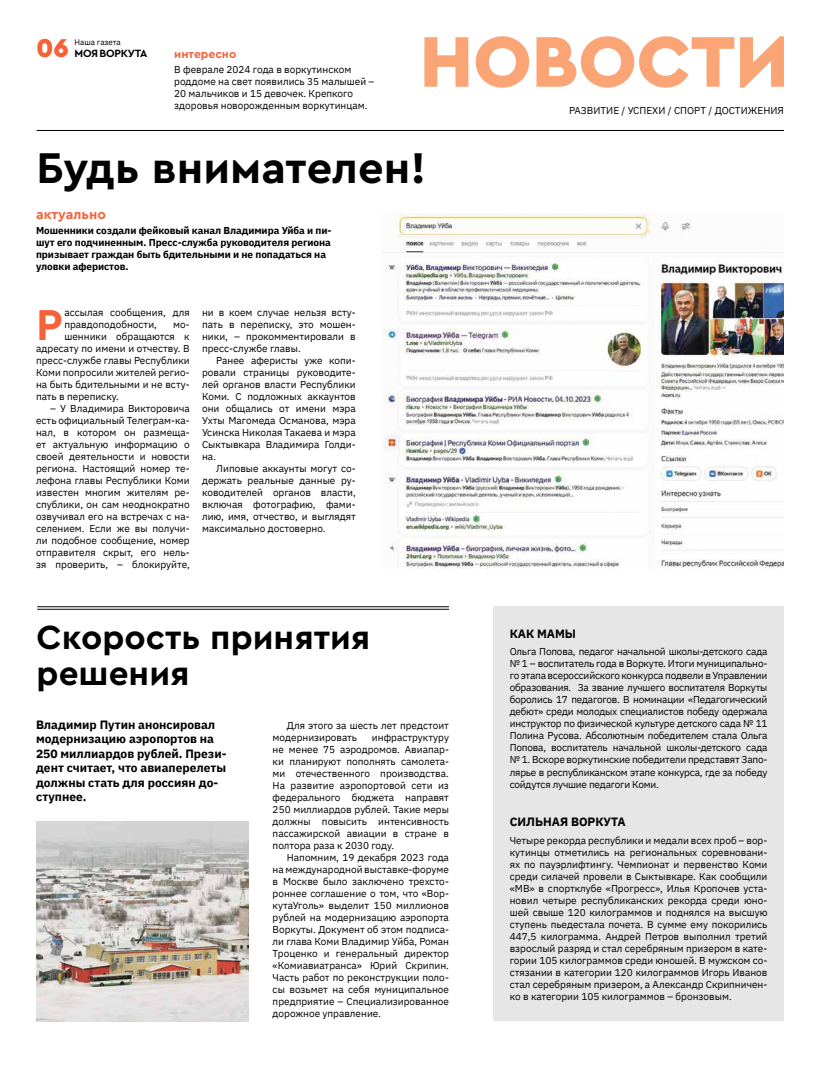
<style>
.page{position:relative;width:820px;height:1078px;background:#fff}
.page>*{position:absolute;margin:0;border:0;box-sizing:border-box;transform-origin:0 0}
.t1{font:900 75px "Cera Pro";color:#fba576}
.t2{font:700 45.2px "Cera Pro";color:#f46238}
.t3{font:700 45px "Cera Pro";color:#000}
.t4{font:700 35px/36px "Cera Pro";color:#000}
.t5{font:900 27px "Cera Pro";color:#f46238}
.t6{font:700 14px "Cera Pro";color:#f46238}
.t7{font:700 12px/14.4px "IBM Plex Sans";color:#000}
.t8{font:700 12px "Cera Pro";color:#f46238}
.t9{font:700 11px "Cera Pro";letter-spacing:-.02em;color:#000}
.t10{font:10px/12px "IBM Plex Sans";color:#000;text-align:justify}
.t11{font:700 10px/12px "IBM Plex Sans";letter-spacing:-.005em;color:#000}
.t12{font:8px "IBM Plex Sans";color:#000}
</style>
<div class="page">
<hr style="left:37px;top:130px;width:746px;height:1px;background:#000">
<img style="left:381px;top:213px;width:402px;height:355px">
<img style="left:37px;top:821px;width:211px;height:199px">
<hr style="left:37px;top:606px;width:412px;height:1px;background:#000">
<hr style="left:37px;top:609px;width:412px;height:1px;background:#000">
<div style="left:493px;top:606px;width:290px;height:414px;background:#e7e6e6"></div>
<p class="t12" style="left:74px;top:36px;width:48px">Наша газета</p>
<h3 class="t5" style="left:36px;top:30px;width:34px">06</h3>
<p class="t9" style="left:74px;top:46px;width:74px">МОЯВОРКУТА</p>
<p class="t8" style="left:174px;top:46px;width:64px">интересно</p>
<p class="t10" style="left:174px;top:62px;width:202px;text-align:left">В феврале 2024 года в воркутинском роддоме на свет появились 35 малышей – 20 мальчиков и 15 девочек. Крепкого здоровья новорожденным воркутинцам.</p>
<h1 class="t1" style="left:419px;top:12px;width:371px">НОВОСТИ</h1>
<p class="t10" style="left:568px;top:104px;width:216px">РАЗВИТИЕ / УСПЕХИ / СПОРТ / ДОСТИЖЕНИЯ</p>
<h3 class="t3" style="left:37px;top:138px;width:391px">Будь внимателен!</h3>
<h3 class="t6" style="left:36px;top:205px;width:71px">актуально</h3>
<p class="t11" style="left:36px;top:224px;width:297px">Мошенники создали фейковый канал Владимира Уйба и пи&shy;шут его подчиненным. Пресс-служба руководителя региона призывает граждан быть бдительными и не попадаться на уловки аферистов.</p>
<p class="t10" style="left:64px;top:305px;width:127px">ассылая сообщения, для правдоподобности,</p>
<h2 class="t2" style="left:36px;top:294px;width:28px">Р</h2>
<p class="t10" style="left:173px;top:317px;width:18px">мо-</p>
<p class="t10" style="left:64px;top:329px;width:127px">шенники обращаются к</p>
<p class="t10" style="left:36px;top:341px;width:155px">адресату по имени и отчеству. В</p>
<p class="t10" style="left:36px;top:353px;width:155px">пресс-службе главы Республики</p>
<p class="t10" style="left:36px;top:365px;width:155px">Коми попросили жителей регио-</p>
<p class="t10" style="left:36px;top:377px;width:155px">на быть бдительными и не всту-</p>
<p class="t10" style="left:36px;top:389px;width:84px">пать в переписку.</p>
<p class="t10" style="left:36px;top:401px;width:155px;text-indent:14px">– У Владимира Викторовича есть официальный Телеграм-ка&shy;нал, в котором он размеща&shy;ет актуальную информацию о своей деятельности и новости региона. Настоящий номер те&shy;лефона главы Республики Коми известен многим жителям ре&shy;спублики, он сам неоднократно озвучивал его на встречах с на&shy;селением. Если же вы получи&shy;ли подобное сообщение, номер отправителя скрыт, его нель&shy;зя проверить, – блокируйте,</p>
<p class="t10" style="left:202px;top:305px;width:155px">ни в коем случае нельзя всту&shy;пать в переписку, это мошен&shy;ники, – прокомментировали в пресс-службе главы.</p>
<p class="t10" style="left:202px;top:353px;width:155px;text-indent:14px">Ранее аферисты уже копи&shy;ровали страницы руководите&shy;лей органов власти Республики Коми. С подложных аккаунтов они общались от имени мэра Ухты Магомеда Османова, мэра Усинска Николая Такаева и мэра Сыктывкара Владимира Голди&shy;на.</p>
<p class="t10" style="left:202px;top:461px;width:155px;text-indent:14px">Липовые аккаунты могут со&shy;держать реальные данные ру&shy;ководителей органов власти, включая фотографию, фами&shy;лию, имя, отчество, и выглядят максимально достоверно.</p>
<h3 class="t4" style="left:37px;top:617px;width:335px">Скорость принятия решения</h3>
<p class="t7" style="left:36px;top:716px;width:192px">Владимир Путин анонсировал модернизацию аэропортов на<br>250 миллиардов рублей. Прези&shy;дент считает, что авиаперелеты должны стать для россиян до&shy;ступнее.</p>
<p class="t10" style="left:272px;top:718px;width:178px;text-indent:14px">Для этого за шесть лет предстоит модернизировать</p>
<p class="t10" style="left:272px;top:730px;width:178px;text-indent:99px">инфраструктуру не менее 75 аэродромов. Авиапар&shy;ки планируют пополнять самолета&shy;ми отечественного производства.<br>На развитие аэропортовой сети из федерального бюджета направят 250 миллиардов рублей. Такие меры должны повысить интенсивность пассажирской авиации в стране в полтора раза к 2030 году.</p>
<p class="t10" style="left:272px;top:850px;width:178px;text-indent:14px">Напомним, 19 декабря 2023 года на международной выставке-форуме в Москве было заключено трехсто&shy;роннее соглашение о том, что «Вор&shy;кутаУголь» выделит 150 миллионов рублей на модернизацию аэропорта Воркуты. Документ об этом подписа&shy;ли глава Коми Владимир Уйба, Роман Троценко и генеральный директор «Комиавиатранса» Юрий Скрипин.<br>Часть работ по реконструкции поло&shy;сы возьмет на себя муниципальное предприятие – Специализированное дорожное управление.</p>
<p class="t7" style="left:509px;top:625px;width:68px">КАК МАМЫ</p>
<p class="t10" style="left:509px;top:645px;width:259px">Ольга Попова, педагог начальной школы-детского сада № 1 – воспитатель года в Воркуте. Итоги муниципально&shy;го этапа всероссийского конкурса подвели в Управлении образования. За звание лучшего воспитателя Воркуты боролись 17 педагогов. В номинации «Педагогический дебют» среди молодых специалистов победу одержала инструктор по физической культуре детского сада № 11<br>Полина Русова. Абсолютным победителем стала Ольга Попова, воспитатель начальной школы-детского сада № 1. Вскоре воркутинские победители представят Запо&shy;лярье в республиканском этапе конкурса, где за победу сойдутся лучшие педагоги Коми.</p>
<p class="t7" style="left:509px;top:813px;width:117px">СИЛЬНАЯ ВОРКУТА</p>
<p class="t10" style="left:509px;top:833px;width:259px">Четыре рекорда республики и медали всех проб – вор&shy;кутинцы отметились на региональных соревновани&shy;ях по пауэрлифтингу. Чемпионат и первенство Коми среди силачей провели в Сыктывкаре. Как сообщили «МВ» в спортклубе «Прогресс», Илья Кропочев уста&shy;новил четыре республиканских рекорда среди юно&shy;шей свыше 120 килограммов и поднялся на высшую ступень пьедестала почета. В сумме ему покорились 447,5 килограмма. Андрей Петров выполнил третий взрослый разряд и стал серебряным призером в кате&shy;гории 105 килограммов среди юношей. В мужском со&shy;стязании в категории 120 килограммов Игорь Иванов стал серебряным призером, а Александр Скрипничен&shy;ко в категории 105 килограммов – бронзовым.</p>
</div>
